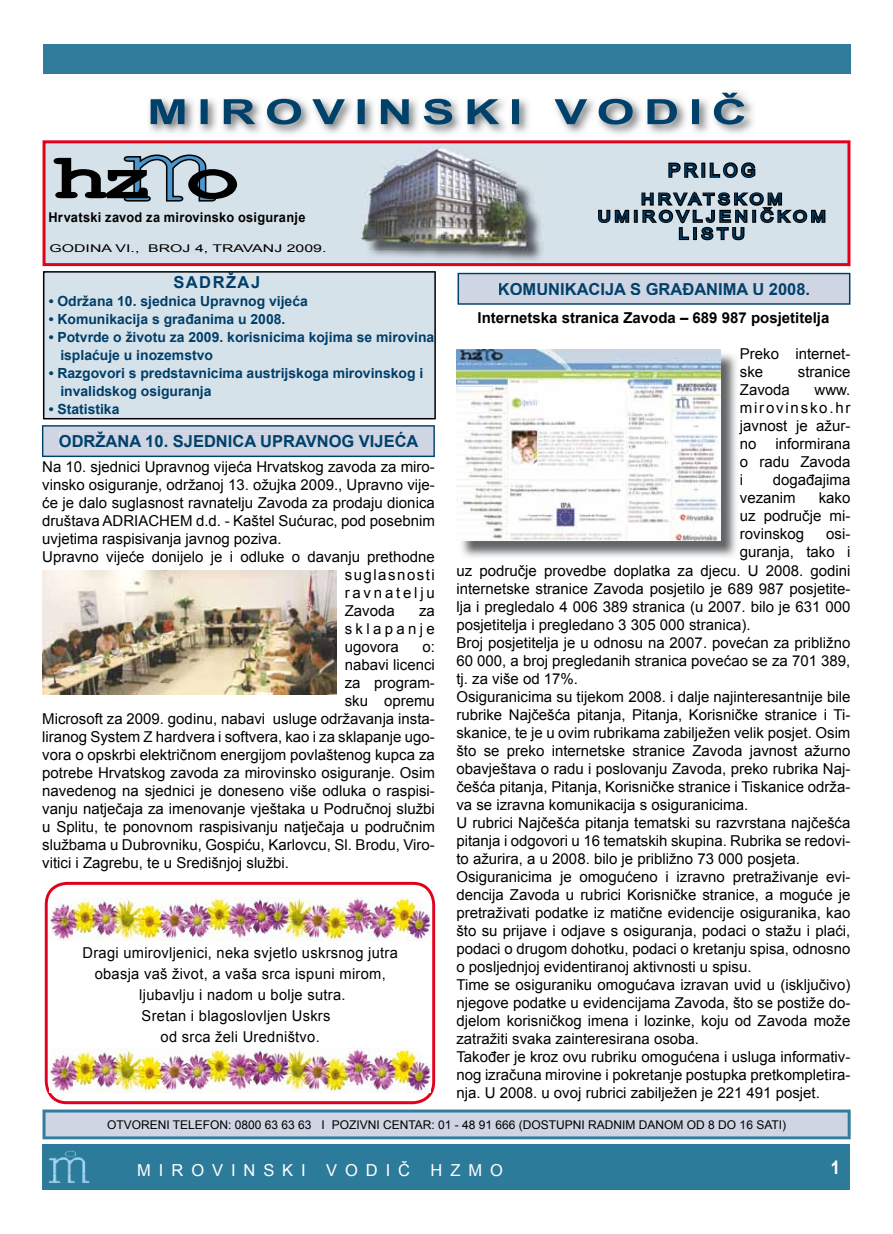
<style>
.page{position:relative;width:893px;height:1234px;background:#fff}
.page>*{position:absolute;margin:0;border:0;box-sizing:border-box;transform-origin:0 0}
.t1{font:700 18.75px "Arial";color:#fff;scale:.88 1}
.t2{font:18px "Arial";letter-spacing:.2em;color:#003e69}
.t3{font:700 16.5px "Arial";color:#00416b}
.t4{font:16.5px "Arial";letter-spacing:.48em;color:#fff}
.t5{font:700 16.5px "Arial";letter-spacing:.09em;color:#003e69}
.t6{font:15px/18px "Arial";color:#000;text-align:justify}
.t7{font:15px/21px "Arial";letter-spacing:.02em;color:#000;text-align:center}
.t8{font:700 15px "Arial";color:#000}
.t9{font:15px/17.2px "Arial";letter-spacing:.22em;color:#003e69;text-align:center;scale:1.19 1}
.t10{font:15px "Arial";letter-spacing:.1em;color:#000}
.t11{font:15px "Arial";letter-spacing:.185em;color:#000}
.t12{font:700 13.95px/18px "Arial";color:#003e69}
.t13{font:700 13.5px "Arial";letter-spacing:.02em;color:#000;scale:.95 1}
.t14{font:12px "Arial";color:#000}
.t15{font:10.65px "Arial";color:#000;scale:1.48 1}
</style>
<div class="page">
<div style="left:43px;top:271px;width:393px;height:148px;background:#d6e2ea"></div>
<svg style="left:43px;top:140px;width:807px;height:126px;background:#d7ccd5"></svg>
<svg style="left:597px;top:201px;width:33px;height:26px"></svg>
<div style="left:634px;top:210px;width:4px;height:13px;border:2px solid #000"></div>
<svg style="left:640px;top:161px;width:186px;height:81px;background:#a4adb3"></svg>
<div style="left:43px;top:44px;width:808px;height:30px;background:#307c9b"></div>
<img style="left:149px;top:91px;width:604px;height:44px">
<img style="left:151px;top:92px;width:593px;height:32px">
<img style="left:364px;top:249px;width:180px;height:14px">
<img style="left:361px;top:147px;width:183px;height:102px">
<img style="left:364px;top:150px;width:180px;height:99px">
<svg style="left:54px;top:154px;width:183px;height:47px;background:#7f8c95"></svg>
<div style="left:43px;top:1143px;width:807px;height:45px;background:#2d7b9a"></div>
<svg style="left:43px;top:1109px;width:808px;height:29px;background:#b6c7d7"></svg>
<img style="left:49px;top:1150px;width:34px;height:9px">
<img style="left:49px;top:1159px;width:36px;height:14px">
<svg style="left:42px;top:425px;width:393px;height:32px;background:#bbc7d7"></svg>
<img style="left:42px;top:570px;width:294px;height:124px">
<svg style="left:458px;top:273px;width:392px;height:31px;background:#c0cada"></svg>
<img style="left:461px;top:351px;width:275px;height:206px">
<img style="left:456px;top:349px;width:264px;height:191px">
<svg style="left:45px;top:881px;width:390px;height:222px"></svg>
<img style="left:49px;top:897px;width:382px;height:43px">
<img style="left:49px;top:1048px;width:382px;height:43px">
<p class="t13" style="left:48px;top:208px;width:272px">Hrvatski zavod za mirovinsko osiguranje</p>
<p class="t15" style="left:49px;top:241px;width:189px">GODINA VI., BROJ 4, TRAVANJ 2009.</p>
<p class="t5" style="left:173px;top:271px;width:88px">SADRŽAJ</p>
<p class="t12" style="left:49px;top:293px;width:261px">• Održana 10. sjednica Upravnog vijeća</p>
<p class="t12" style="left:49px;top:311px;width:238px">• Komunikacija s građanima u 2008.</p>
<p class="t12" style="left:60px;top:329px;width:375px;text-indent:-12px">• Potvrde o životu za 2009. korisnicima kojima se mirovina isplaćuje u inozemstvo</p>
<p class="t12" style="left:60px;top:365px;width:365px;text-indent:-12px">• Razgovori s predstavnicima austrijskoga mirovinskog i invalidskog osiguranja</p>
<p class="t12" style="left:49px;top:401px;width:72px">• Statistika</p>
<p class="t3" style="left:59px;top:430px;width:361px">ODRŽANA 10. SJEDNICA UPRAVNOG VIJEĆA</p>
<p class="t6" style="left:42px;top:457px;width:394px">Na 10. sjednici Upravnog vijeća Hrvatskog zavoda za miro-</p>
<p class="t6" style="left:42px;top:475px;width:394px">vinsko osiguranje, održanoj 13. ožujka 2009., Upravno vije-</p>
<p class="t6" style="left:42px;top:493px;width:394px">će je dalo suglasnost ravnatelju Zavoda za prodaju dionica</p>
<p class="t6" style="left:42px;top:511px;width:394px">društava ADRIACHEM d.d. - Kaštel Sućurac, pod posebnim</p>
<p class="t6" style="left:42px;top:529px;width:241px">uvjetima raspisivanja javnog poziva.</p>
<p class="t6" style="left:42px;top:547px;width:394px">Upravno vijeće donijelo je i odluke o davanju prethodne</p>
<p class="t10" style="left:345px;top:564px;width:92px">suglasnosti</p>
<p class="t11" style="left:345px;top:582px;width:92px">ravnatelju</p>
<p class="t6" style="left:345px;top:601px;width:52px">Zavoda</p>
<p class="t6" style="left:345px;top:601px;width:92px;text-indent:74px">za sklapanje ugovora</p>
<p class="t6" style="left:422px;top:637px;width:14px">o:</p>
<p class="t6" style="left:345px;top:655px;width:92px">nabavi licenci</p>
<p class="t6" style="left:345px;top:673px;width:92px">za program-</p>
<p class="t6" style="left:345px;top:691px;width:92px">sku opremu</p>
<p class="t6" style="left:42px;top:709px;width:394px">Microsoft za 2009. godinu, nabavi usluge održavanja insta-</p>
<p class="t6" style="left:42px;top:727px;width:394px">liranog System Z hardvera i softvera, kao i za sklapanje ugo-</p>
<p class="t6" style="left:42px;top:745px;width:394px">vora o opskrbi električnom energijom povlaštenog kupca za</p>
<p class="t6" style="left:42px;top:763px;width:394px">potrebe Hrvatskog zavoda za mirovinsko osiguranje. Osim</p>
<p class="t6" style="left:42px;top:781px;width:394px">navedenog na sjednici je doneseno više odluka o raspisi-</p>
<p class="t6" style="left:42px;top:799px;width:394px">vanju natječaja za imenovanje vještaka u Područnoj službi</p>
<p class="t6" style="left:42px;top:817px;width:394px">u Splitu, te ponovnom raspisivanju natječaja u područnim</p>
<p class="t6" style="left:42px;top:835px;width:394px">službama u Dubrovniku, Gospiću, Karlovcu, Sl. Brodu, Viro-</p>
<p class="t6" style="left:42px;top:853px;width:248px">vitici i Zagrebu, te u Središnjoj službi.</p>
<p class="t7" style="left:83px;top:942px;width:317px">Dragi umirovljenici, neka svjetlo uskrsnog jutra obasja vaš život, a vaša srca ispuni mirom, ljubavlju i nadom u bolje sutra.<br>Sretan i blagoslovljen Uskrs<br>od srca želi Uredništvo.</p>
<p class="t2" style="left:668px;top:158px;width:89px">PRILOG</p>
<p class="t9" style="left:598px;top:191px;width:193px">HRVATSKOM<br>UMIROVLJENIČKOM<br>LISTU</p>
<p class="t3" style="left:498px;top:278px;width:314px">KOMUNIKACIJA S GRAĐANIMA U 2008.</p>
<p class="t8" style="left:477px;top:308px;width:353px">Internetska stranica Zavoda – 689 987 posjetitelja</p>
<p class="t6" style="left:740px;top:345px;width:112px">Preko internet&shy;ske</p>
<p class="t6" style="left:798px;top:363px;width:54px">stranice</p>
<p class="t6" style="left:740px;top:381px;width:52px">Zavoda</p>
<p class="t6" style="left:740px;top:381px;width:112px;text-indent:75px">www. mirovinsko.hr javnost je ažur&shy;no</p>
<p class="t6" style="left:740px;top:435px;width:112px;text-indent:36px">informirana o radu Zavoda i</p>
<p class="t6" style="left:740px;top:471px;width:112px;text-indent:33px">događajima vezanim</p>
<p class="t6" style="left:740px;top:489px;width:112px;text-indent:79px">kako uz područje mi&shy;rovinskog</p>
<p class="t6" style="left:826px;top:525px;width:26px">osi-</p>
<p class="t6" style="left:740px;top:543px;width:112px">guranja, tako i</p>
<p class="t6" style="left:456px;top:561px;width:396px">uz područje provedbe doplatka za djecu. U 2008. godini</p>
<p class="t6" style="left:456px;top:579px;width:396px">internetske stranice Zavoda posjetilo je 689 987 posjetite-</p>
<p class="t6" style="left:456px;top:597px;width:396px">lja i pregledalo 4 006 389 stranica (u 2007. bilo je 631 000</p>
<p class="t6" style="left:456px;top:615px;width:296px">posjetitelja i pregledano 3 305 000 stranica).</p>
<p class="t6" style="left:456px;top:633px;width:396px">Broj posjetitelja je u odnosu na 2007. povećan za približno</p>
<p class="t6" style="left:456px;top:651px;width:395px">60 000, a broj pregledanih stranica povećao se za 701 389,</p>
<p class="t6" style="left:456px;top:669px;width:123px">tj. za više od 17%.</p>
<p class="t6" style="left:456px;top:687px;width:395px">Osiguranicima su tijekom 2008. i dalje najinteresantnije bile</p>
<p class="t6" style="left:456px;top:705px;width:396px">rubrike Najčešća pitanja, Pitanja, Korisničke stranice i Ti-</p>
<p class="t6" style="left:456px;top:723px;width:396px">skanice, te je u ovim rubrikama zabilježen velik posjet. Osim</p>
<p class="t6" style="left:456px;top:741px;width:395px">što se preko internetske stranice Zavoda javnost ažurno</p>
<p class="t6" style="left:456px;top:759px;width:396px">obavještava o radu i poslovanju Zavoda, preko rubrika Naj-</p>
<p class="t6" style="left:456px;top:777px;width:396px">češća pitanja, Pitanja, Korisničke stranice i Tiskanice održa-</p>
<p class="t6" style="left:456px;top:795px;width:293px">va se izravna komunikacija s osiguranicima.</p>
<p class="t6" style="left:456px;top:813px;width:396px">U rubrici Najčešća pitanja tematski su razvrstana najčešća</p>
<p class="t6" style="left:456px;top:831px;width:396px">pitanja i odgovori u 16 tematskih skupina. Rubrika se redovi-</p>
<p class="t6" style="left:456px;top:849px;width:345px">to ažurira, a u 2008. bilo je približno 73 000 posjeta.</p>
<p class="t6" style="left:456px;top:867px;width:396px">Osiguranicima je omogućeno i izravno pretraživanje evi-</p>
<p class="t6" style="left:456px;top:885px;width:396px">dencija Zavoda u rubrici Korisničke stranice, a moguće je</p>
<p class="t6" style="left:456px;top:903px;width:395px">pretraživati podatke iz matične evidencije osiguranika, kao</p>
<p class="t6" style="left:456px;top:921px;width:396px">što su prijave i odjave s osiguranja, podaci o stažu i plaći,</p>
<p class="t6" style="left:456px;top:939px;width:396px">podaci o drugom dohotku, podaci o kretanju spisa, odnosno</p>
<p class="t6" style="left:456px;top:957px;width:297px">o posljednjoj evidentiranoj aktivnosti u spisu.</p>
<p class="t6" style="left:456px;top:975px;width:396px">Time se osiguraniku omogućava izravan uvid u (isključivo)</p>
<p class="t6" style="left:456px;top:993px;width:396px">njegove podatke u evidencijama Zavoda, što se postiže do-</p>
<p class="t6" style="left:456px;top:1011px;width:395px">djelom korisničkog imena i lozinke, koju od Zavoda može</p>
<p class="t6" style="left:456px;top:1029px;width:244px">zatražiti svaka zainteresirana osoba.</p>
<p class="t6" style="left:456px;top:1047px;width:395px">Također je kroz ovu rubriku omogućena i usluga informativ-</p>
<p class="t6" style="left:456px;top:1065px;width:395px">nog izračuna mirovine i pokretanje postupka pretkompletira-</p>
<p class="t6" style="left:456px;top:1083px;width:365px">nja. U 2008. u ovoj rubrici zabilježen je 221 491 posjet.</p>
<p class="t14" style="left:107px;top:1116px;width:681px">OTVORENI TELEFON: 0800 63 63 63 I POZIVNI CENTAR: 01 - 48 91 666 (DOSTUPNI RADNIM DANOM OD 8 DO 16 SATI)</p>
<p class="t4" style="left:137px;top:1159px;width:367px">MIROVINSKI VODIČ HZMO</p>
<p class="t1" style="left:831px;top:1154px;width:12px">1</p>
</div>
